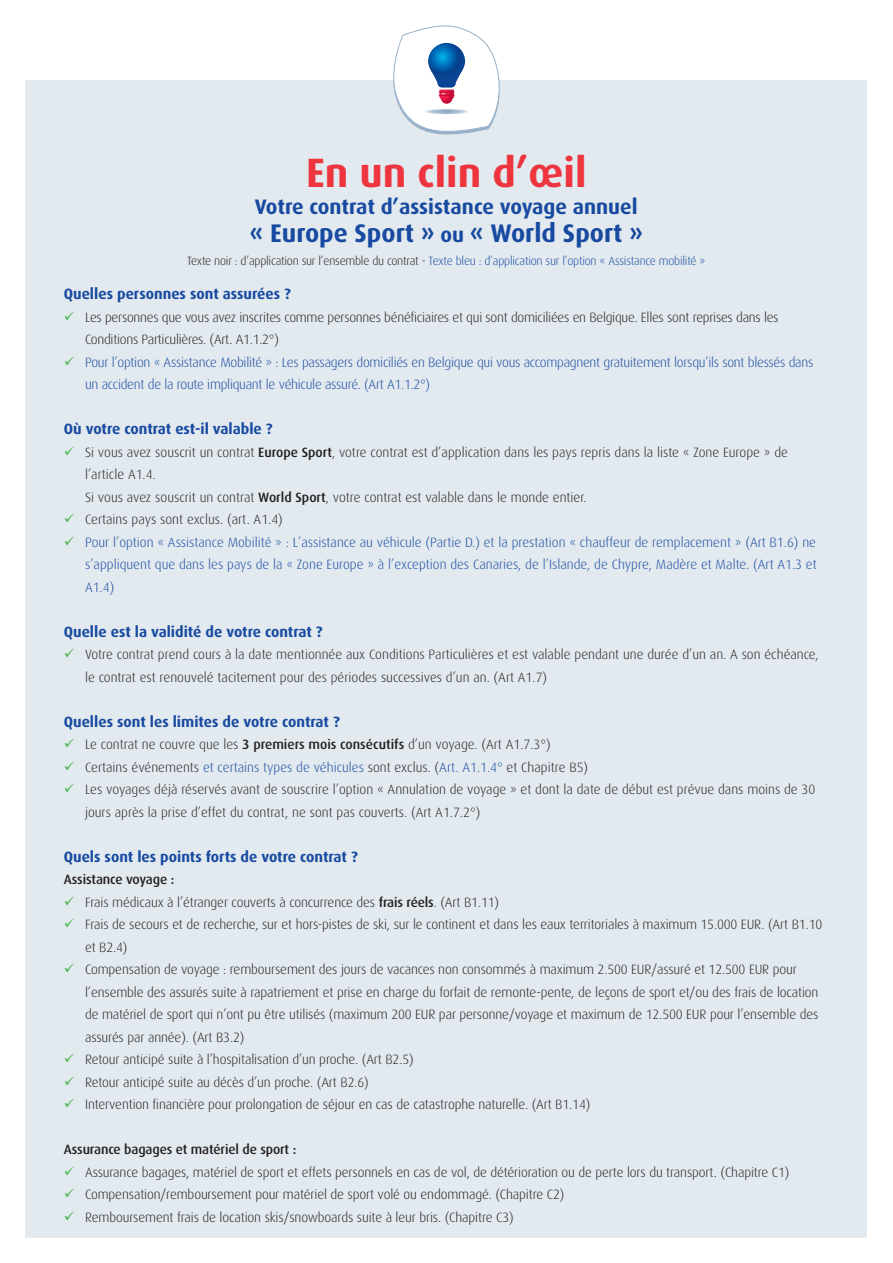
<style>
.page{position:relative;width:893px;height:1263px;background:#fff}
.page>*{position:absolute;margin:0;border:0;box-sizing:border-box;transform-origin:0 0}
.t1{font:700 41.1px "Dax Pro";color:#ee343d}
.t2{font:700 25.5px "Dax Pro";color:#174aa0}
.t3{font:700 21px "Dax Pro";color:#174aa0}
.t4{font:700 15px "Dax Pro";color:#174aa0}
.t5{font:300 13.5px/22.5px "Dax Pro";letter-spacing:-.01em;color:#231f20}
.t6{font:300 13.5px/22.5px "Dax Pro";letter-spacing:-.02em;color:#174aa0}
.t7{font:500 13.5px "Dax Pro";letter-spacing:-.01em;color:#231f20}
.t8{font:300 12px "Dax Pro";letter-spacing:-.02em;color:#174aa0}
.s1{font-size:21px}
.s2{color:#231f20}
.s3{color:#45b749}
.s4{font-weight:500}
.s5{color:#174aa0}
</style>
<div class="page">
<div style="left:26px;top:80px;width:841px;height:1157px;background:#e2e9ef"></div>
<svg style="left:393px;top:26px;width:107px;height:108px"></svg>
<h1 class="t1" style="left:306px;top:146px;width:282px">En un clin d’œil</h1>
<h3 class="t3" style="left:255px;top:193px;width:384px">Votre contrat d’assistance voyage annuel</h3>
<h2 class="t2" style="left:249px;top:217px;width:395px">« Europe Sport » <span class="s1">ou</span> « World Sport »</h2>
<p class="t8" style="left:187px;top:253px;width:520px"><span class="s2">Texte noir : d’application sur l’ensemble du contrat -</span> Texte bleu : d’application sur l’option « Assistance mobilité »</p>
<p class="t4" style="left:64px;top:284px;width:229px">Quelles personnes sont assurées ?</p>
<p class="t5" style="left:85px;top:305px;width:695px;text-indent:-21px"><span class="s3">✓</span> Les personnes que vous avez inscrites comme personnes bénéficiaires et qui sont domiciliées en Belgique. Elles sont reprises dans les<br>Conditions Particulières. (Art. A1.1.2°)</p>
<p class="t6" style="left:85px;top:350px;width:730px;text-indent:-21px"><span class="s3">✓</span> Pour l’option « Assistance Mobilité » : Les passagers domiciliés en Belgique qui vous accompagnent gratuitement lorsqu’ils sont blessés dans un accident de la route impliquant le véhicule assuré. (Art A1.1.2°)</p>
<p class="t4" style="left:64px;top:419px;width:210px">Où votre contrat est-il valable ?</p>
<p class="t5" style="left:85px;top:440px;width:704px;text-indent:-21px"><span class="s3">✓</span> Si vous avez souscrit un contrat <span class="s4">Europe Sport</span>, votre contrat est d’application dans les pays repris dans la liste « Zone Europe » de l’article A1.4.<br>Si vous avez souscrit un contrat <span class="s4">World Sport</span>, votre contrat est valable dans le monde entier.</p>
<p class="t5" style="left:64px;top:508px;width:221px"><span class="s3">✓</span> Certains pays sont exclus. (art. A1.4)</p>
<p class="t6" style="left:85px;top:530px;width:733px;text-align:justify;text-indent:-21px"><span class="s3">✓</span> Pour l’option « Assistance Mobilité » : L’assistance au véhicule (Partie D.) et la prestation « chauffeur de remplacement » (Art B1.6) ne s’appliquent que dans les pays de la « Zone Europe » à l’exception des Canaries, de l’Islande, de Chypre, Madère et Malte. (Art A1.3 et A1.4)</p>
<p class="t4" style="left:64px;top:621px;width:260px">Quelle est la validité de votre contrat ?</p>
<p class="t5" style="left:85px;top:643px;width:735px;text-indent:-21px"><span class="s3">✓</span> Votre contrat prend cours à la date mentionnée aux Conditions Particulières et est valable pendant une durée d’un an. A son échéance, le contrat est renouvelé tacitement pour des périodes successives d’un an. (Art A1.7)</p>
<p class="t4" style="left:64px;top:711px;width:277px">Quelles sont les limites de votre contrat ?</p>
<p class="t5" style="left:64px;top:733px;width:488px"><span class="s3">✓</span> Le contrat ne couvre que les <span class="s4">3 premiers mois consécutifs</span> d’un voyage. (Art A1.7.3°)</p>
<p class="t5" style="left:64px;top:755px;width:526px"><span class="s3">✓</span> Certains événements <span class="s5">et certains types de véhicules</span> sont exclus. (<span class="s5">Art. A1.1.4°</span> et Chapitre B5)</p>
<p class="t5" style="left:85px;top:778px;width:732px;text-indent:-21px"><span class="s3">✓</span> Les voyages déjà réservés avant de souscrire l’option « Annulation de voyage » et dont la date de début est prévue dans moins de 30 jours après la prise d’effet du contrat, ne sont pas couverts. (Art A1.7.2°)</p>
<p class="t4" style="left:64px;top:846px;width:295px">Quels sont les points forts de votre contrat ?</p>
<p class="t7" style="left:64px;top:870px;width:112px">Assistance voyage :</p>
<p class="t5" style="left:64px;top:890px;width:437px"><span class="s3">✓</span> Frais médicaux à l’étranger couverts à concurrence des <span class="s4">frais réels</span>. (Art B1.11)</p>
<p class="t5" style="left:85px;top:913px;width:739px;text-indent:-21px"><span class="s3">✓</span> Frais de secours et de recherche, sur et hors-pistes de ski, sur le continent et dans les eaux territoriales à maximum 15.000 EUR. (Art B1.10 et B2.4)</p>
<p class="t5" style="left:85px;top:958px;width:735px;text-indent:-21px"><span class="s3">✓</span> Compensation de voyage : remboursement des jours de vacances non consommés à maximum 2.500 EUR/assuré et 12.500 EUR pour l’ensemble des assurés suite à rapatriement et prise en charge du forfait de remonte-pente, de leçons de sport et/ou des frais de location de matériel de sport qui n’ont pu être utilisés (maximum 200 EUR par personne/voyage et maximum de 12.500 EUR pour l’ensemble des assurés par année). (Art B3.2)</p>
<p class="t5" style="left:64px;top:1048px;width:352px"><span class="s3">✓</span> Retour anticipé suite à l’hospitalisation d’un proche. (Art B2.5)</p>
<p class="t5" style="left:64px;top:1070px;width:307px"><span class="s3">✓</span> Retour anticipé suite au décès d’un proche. (Art B2.6)</p>
<p class="t5" style="left:64px;top:1093px;width:528px"><span class="s3">✓</span> Intervention financière pour prolongation de séjour en cas de catastrophe naturelle. (Art B1.14)</p>
<p class="t7" style="left:64px;top:1140px;width:234px">Assurance bagages et matériel de sport :</p>
<p class="t5" style="left:64px;top:1160px;width:727px"><span class="s3">✓</span> Assurance bagages, matériel de sport et effets personnels en cas de vol, de détérioration ou de perte lors du transport. (Chapitre C1)</p>
<p class="t5" style="left:64px;top:1183px;width:502px"><span class="s3">✓</span> Compensation/remboursement pour matériel de sport volé ou endommagé. (Chapitre C2)</p>
<p class="t5" style="left:64px;top:1205px;width:452px"><span class="s3">✓</span> Remboursement frais de location skis/snowboards suite à leur bris. (Chapitre C3)</p>
</div>
